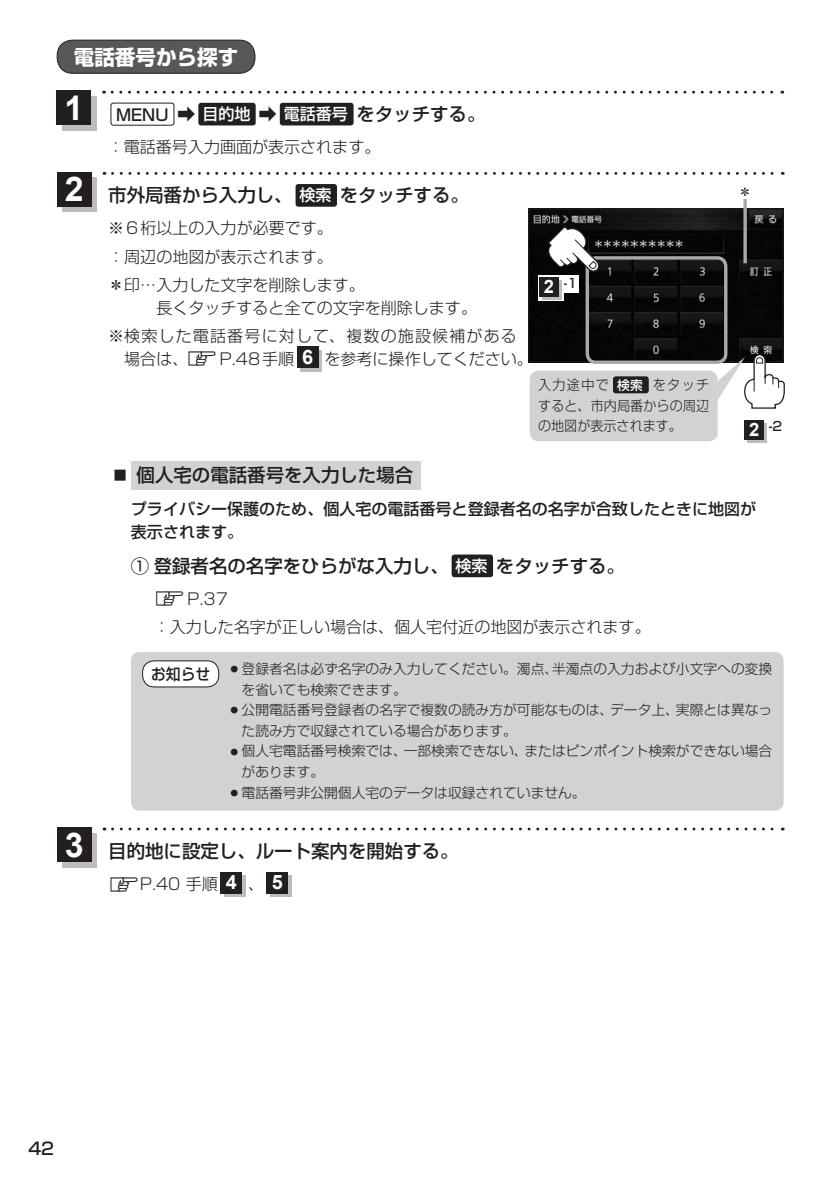
<style>
.page{position:relative;width:840px;height:1191px;background:#fff}
.page>*{position:absolute;margin:0;border:0;box-sizing:border-box;transform-origin:0 0}
.t1{font:700 34px "Arial";color:#fff}
.t2{font:700 20.6px "Shin Go Pro";color:#fff}
.t3{font:500 18.4px "Shin Go Pro";color:#231f20}
.t4{font:500 17px "Shin Go Pro";color:#231f20}
.t5{font:300 16px/28.4px "Shin Go Pro";color:#231f20}
.t6{font:500 16px/22.6px "Shin Go Pro";color:#231f20}
.t7{font:300 16px/28.4px "Shin Go Pro";letter-spacing:.07em;color:#231f20;text-align:center}
.t8{font:500 15.6px "Shin Go Pro";color:#231f20;scale:.95 1}
.t9{font:300 13.8px/20.6px "Shin Go Pro";color:#231f20}
.t10{font:300 13.8px/20.6px "Shin Go Pro";color:#231f20;text-align:justify;scale:.95 1}
.t11{font:500 12.8px "Shin Go Pro";color:#231f20}
.s1{font-size:16px}
.s2{font-size:16px;color:#fff}
.s3{font-family:"MC1";font-weight:400;font-size:14.2px}
.s4{font-family:"Arial";font-weight:700;font-size:19.8px;color:#fff}
.s5{font-size:12.8px}
.s6{font-family:"Arial";font-weight:700;font-size:18.4px;color:#fff}
.s7{font-weight:500;font-size:12.8px;color:#fff}
</style>
<div class="page">
<div style="left:57px;top:40px;width:198px;height:33px;background:#57585a;border-radius:16px"></div>
<div style="left:57px;top:40px;width:198px;height:34px;border:1px solid #231f20;border-radius:16px"></div>
<div style="left:131px;top:461px;width:289px;height:28px;background:#d1d2d4"></div>
<div style="left:451px;top:554px;width:42px;height:23px;background:#231f20;border-radius:3px"></div>
<div style="left:131px;top:652px;width:652px;height:158px;background:#d1d2d4;border-radius:9px"></div>
<div style="left:142px;top:661px;width:77px;height:26px;background:#fff;border-radius:12px"></div>
<div style="left:142px;top:660px;width:77px;height:27px;border:1px solid #231f20;border-radius:12px"></div>
<svg style="left:224px;top:875px;width:21px;height:21px"></svg>
<div style="left:220px;top:872px;width:22px;height:21px;background:#231f20"></div>
<svg style="left:270px;top:875px;width:21px;height:21px"></svg>
<div style="left:267px;top:872px;width:21px;height:21px;background:#231f20"></div>
<svg style="left:112px;top:827px;width:670px;height:3px"></svg>
<svg style="left:63px;top:833px;width:34px;height:34px"></svg>
<div style="left:57px;top:827px;width:34px;height:34px;background:#231f20"></div>
<div style="left:295px;top:184px;width:42px;height:23px;background:#231f20;border-radius:3px"></div>
<svg style="left:300px;top:350px;width:21px;height:21px"></svg>
<div style="left:297px;top:347px;width:21px;height:21px;background:#231f20"></div>
<svg style="left:112px;top:172px;width:670px;height:3px"></svg>
<svg style="left:63px;top:178px;width:34px;height:34px"></svg>
<div style="left:57px;top:172px;width:34px;height:34px;background:#231f20"></div>
<div style="left:111px;top:103px;width:63px;height:22px;border:1px solid #231f20;border-radius:3px"></div>
<div style="left:198px;top:103px;width:57px;height:22px;background:#231f20;border-radius:3px"></div>
<div style="left:279px;top:103px;width:74px;height:22px;background:#231f20;border-radius:3px"></div>
<svg style="left:112px;top:91px;width:670px;height:3px"></svg>
<div style="left:62px;top:96px;width:34px;height:34px;background:#bcbdc0"></div>
<div style="left:57px;top:91px;width:34px;height:34px;background:#231f20"></div>
<img style="left:530px;top:210px;width:251px;height:150px">
<div style="left:528px;top:208px;width:255px;height:154px;border:1px solid #231f20"></div>
<div style="left:585px;top:256px;width:142px;height:108px;border:3px solid #a8a9ad;border-radius:9px"></div>
<svg style="left:744px;top:420px;width:23px;height:23px"></svg>
<svg style="left:747px;top:423px;width:19px;height:20px"></svg>
<div style="left:744px;top:420px;width:19px;height:19px;background:#231f20"></div>
<svg style="left:716px;top:353px;width:69px;height:57px"></svg>
<div style="left:529px;top:370px;width:188px;height:71px;background:#d1d2d4;border-radius:9px"></div>
<div style="left:612px;top:376px;width:36px;height:17px;background:#231f20;border-radius:3px"></div>
<hr style="left:743px;top:199px;width:3px;height:64px;background:#a8a9ad">
<div style="left:537px;top:275px;width:41px;height:17px;background:#fff"></div>
<svg style="left:537px;top:275px;width:26px;height:26px"></svg>
<svg style="left:542px;top:280px;width:19px;height:19px"></svg>
<div style="left:539px;top:277px;width:19px;height:19px;background:#231f20"></div>
<svg style="left:545px;top:225px;width:55px;height:48px"></svg>
<h2 class="t2" style="left:74px;top:40px;width:166px">電話番号から探す</h2>
<h1 class="t1" style="left:64px;top:85px;width:20px">1</h1>
<h1 class="t1" style="left:65px;top:166px;width:20px">2</h1>
<h1 class="t1" style="left:65px;top:822px;width:20px">3</h1>
<h3 class="t3" style="left:116px;top:99px;width:370px"><span class="s1">MENU</span> ➡ <span class="s2">目的地</span> ➡ <span class="s2">電話番号</span>をタッチする。</h3>
<p class="t5" style="left:108px;top:131px;width:274px">：電話番号入力画面が表示されます。</p>
<h3 class="t3" style="left:108px;top:180px;width:362px">市外局番から入力し、<span class="s2">検索</span>をタッチする。</h3>
<p class="t5" style="left:108px;top:212px;width:258px">※6桁以上の入力が必要です。<br>：周辺の地図が表示されます。<br>＊印…入力した文字を削除します。</p>
<p class="t7" style="left:108px;top:291px;width:410px">長くタッチすると全ての文字を削除します。<br>※検索した電話番号に対して、複数の施設候補がある</p>
<p class="t5" style="left:124px;top:342px;width:410px">場合は、<span class="s3">Z</span>P.48手順 <span class="s4">6</span> を参考に操作してください。</p>
<h3 class="t3" style="left:114px;top:460px;width:301px"><span class="s5">■</span> 個人宅の電話番号を入力した場合</h3>
<p class="t11" style="left:543px;top:273px;width:35px"><span class="s6">2</span> -1</p>
<p class="t10" style="left:538px;top:373px;width:181px">入力途中で <span class="s7">検索</span> をタッチすると、市内局番からの周辺の地図が表示されます。</p>
<p class="t9" style="left:737px;top:180px;width:15px">＊</p>
<p class="t11" style="left:748px;top:416px;width:35px"><span class="s6">2</span> -2</p>
<p class="t6" style="left:131px;top:496px;width:626px">プライバシー保護のため、個人宅の電話番号と登録者名の名字が合致したときに地図が表示されます。</p>
<h3 class="t3" style="left:131px;top:551px;width:495px">① 登録者名の名字をひらがな入力し、<span class="s2">検索</span>をタッチする。</h3>
<p class="t5" style="left:153px;top:582px;width:498px"><span class="s3">Z</span>P.37<br>：入力した名字が正しい場合は、個人宅付近の地図が表示されます。</p>
<p class="t9" style="left:241px;top:657px;width:532px;text-indent:-14px">○登録者名は必ず名字のみ入力してください。濁点、半濁点の入力および小文字への変換を省いても検索できます。</p>
<p class="t9" style="left:241px;top:698px;width:532px;text-indent:-14px">○公開電話番号登録者の名字で複数の読み方が可能なものは、データ上、実際とは異なった読み方で収録されている場合があります。</p>
<p class="t9" style="left:241px;top:739px;width:532px;text-indent:-14px">○個人宅電話番号検索では、一部検索できない、またはピンポイント検索ができない場合があります。</p>
<p class="t9" style="left:227px;top:780px;width:359px">○電話番号非公開個人宅のデータは収録されていません。</p>
<p class="t8" style="left:151px;top:661px;width:64px">お知らせ</p>
<h3 class="t3" style="left:108px;top:836px;width:352px">目的地に設定し、ルート案内を開始する。</h3>
<p class="t5" style="left:108px;top:867px;width:176px"><span class="s3">Z</span>P.40 手順 <span class="s4">4</span> 、 <span class="s4">5</span></p>
<p class="t4" style="left:28px;top:1134px;width:27px">42</p>
</div>
